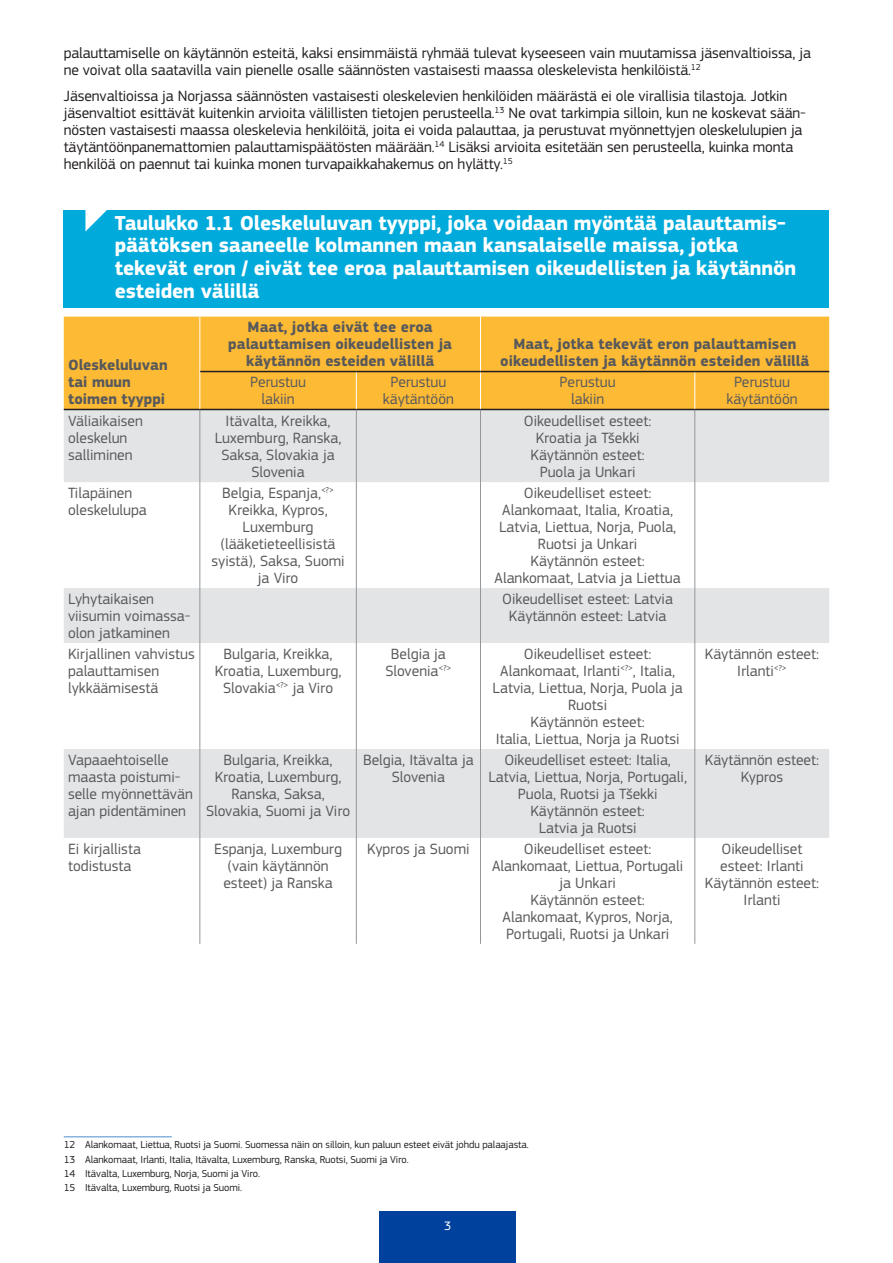
<style>
.page{position:relative;width:893px;height:1263px;background:#fff}
.page>*{position:absolute;margin:0;border:0;box-sizing:border-box;transform-origin:0 0}
.t1{font:700 21px/22.6px "EC Square Sans Pro";letter-spacing:-.01em;color:#fff}
.t2{font:15.45px/17px "EC Square Sans Pro";color:#58595b;text-align:center}
.t3{font:15.45px/17px "EC Square Sans Pro";letter-spacing:-.01em;color:#231f20}
.t4{font:700 15.45px/17px "EC Square Sans Pro";color:#58595b;text-align:center}
.t5{font:12.75px "EC Square Sans Pro";color:#fff}
.t6{font:10.5px/14.1px "EC Square Sans Pro";letter-spacing:-.01em;color:#231f20}
</style>
<div class="page">
<div style="left:379px;top:1212px;width:137px;height:51px;background:#00419e"></div>
<hr style="left:64px;top:1136px;width:108px;height:1px;background:#4b8fcc">
<div style="left:64px;top:210px;width:765px;height:97px;background:#00abdc"></div>
<div style="left:64px;top:317px;width:765px;height:92px;background:#fdba35"></div>
<svg style="left:64px;top:410px;width:765px;height:428px;fill:#e3e4e5"></svg>
<hr style="left:64px;top:409px;width:136px;height:1px;background:#231f20">
<hr style="left:199px;top:410px;width:1px;height:72px;background:#949698">
<hr style="left:356px;top:410px;width:1px;height:72px;background:#949698">
<hr style="left:480px;top:410px;width:1px;height:72px;background:#949698">
<hr style="left:694px;top:410px;width:1px;height:72px;background:#949698">
<hr style="left:199px;top:482px;width:1px;height:106px;background:#949698">
<hr style="left:356px;top:482px;width:1px;height:106px;background:#949698">
<hr style="left:480px;top:482px;width:1px;height:106px;background:#949698">
<hr style="left:694px;top:482px;width:1px;height:106px;background:#949698">
<hr style="left:199px;top:588px;width:1px;height:55px;background:#949698">
<hr style="left:356px;top:588px;width:1px;height:55px;background:#949698">
<hr style="left:480px;top:588px;width:1px;height:55px;background:#949698">
<hr style="left:694px;top:588px;width:1px;height:55px;background:#949698">
<hr style="left:199px;top:643px;width:1px;height:106px;background:#949698">
<hr style="left:356px;top:643px;width:1px;height:106px;background:#949698">
<hr style="left:480px;top:643px;width:1px;height:106px;background:#949698">
<hr style="left:694px;top:643px;width:1px;height:106px;background:#949698">
<hr style="left:199px;top:749px;width:1px;height:89px;background:#949698">
<hr style="left:356px;top:749px;width:1px;height:89px;background:#949698">
<hr style="left:480px;top:749px;width:1px;height:89px;background:#949698">
<hr style="left:694px;top:749px;width:1px;height:89px;background:#949698">
<hr style="left:199px;top:838px;width:1px;height:106px;background:#949698">
<hr style="left:356px;top:838px;width:1px;height:106px;background:#949698">
<hr style="left:480px;top:838px;width:1px;height:106px;background:#949698">
<hr style="left:694px;top:838px;width:1px;height:106px;background:#949698">
<hr style="left:200px;top:409px;width:156px;height:1px;background:#231f20">
<hr style="left:356px;top:409px;width:124px;height:1px;background:#231f20">
<hr style="left:480px;top:409px;width:215px;height:1px;background:#231f20">
<hr style="left:695px;top:409px;width:134px;height:1px;background:#231f20">
<hr style="left:199px;top:317px;width:1px;height:54px;background:#fff">
<hr style="left:480px;top:317px;width:1px;height:54px;background:#fff">
<hr style="left:199px;top:371px;width:1px;height:38px;background:#fff">
<hr style="left:356px;top:372px;width:1px;height:37px;background:#fff">
<hr style="left:480px;top:372px;width:1px;height:37px;background:#fff">
<hr style="left:694px;top:372px;width:1px;height:37px;background:#fff">
<hr style="left:200px;top:371px;width:156px;height:1px;background:#231f20">
<hr style="left:356px;top:371px;width:124px;height:1px;background:#231f20">
<hr style="left:480px;top:371px;width:215px;height:1px;background:#231f20">
<hr style="left:695px;top:371px;width:134px;height:1px;background:#231f20">
<svg style="left:85px;top:210px;width:22px;height:21px"></svg>
<p class="t3" style="left:64px;top:45px;width:749px">palauttamiselle on käytännön esteitä, kaksi ensimmäistä ryhmää tulevat kyseeseen vain muutamissa jäsenvaltioissa, ja ne voivat olla saatavilla vain pienelle osalle säännösten vastaisesti maassa oleskelevista henkilöistä.<sup>12</sup></p>
<p class="t3" style="left:64px;top:87px;width:744px">Jäsenvaltioissa ja Norjassa säännösten vastaisesti oleskelevien henkilöiden määrästä ei ole virallisia tilastoja. Jotkin jäsenvaltiot esittävät kuitenkin arvioita välillisten tietojen perusteella.<sup>13</sup> Ne ovat tarkimpia silloin, kun ne koskevat sään&shy;nösten vastaisesti maassa oleskelevia henkilöitä, joita ei voida palauttaa, ja perustuvat myönnettyjen oleskelulupien ja täytäntöönpanemattomien palauttamispäätösten määrään.<sup>14</sup> Lisäksi arvioita esitetään sen perusteella, kuinka monta henkilöä on paennut tai kuinka monen turvapaikkahakemus on hylätty.<sup>15</sup></p>
<h1 class="t1" style="left:115px;top:212px;width:683px">Taulukko 1.1 Oleskeluluvan tyyppi, joka voidaan myöntää palauttamis&shy;päätöksen saaneelle kolmannen maan kansalaiselle maissa, jotka tekevät eron / eivät tee eroa palauttamisen oikeudellisten ja käytännön esteiden välillä</h1>
<p class="t4" style="left:68px;top:357px;width:101px;text-align:left">Oleskeluluvan tai muun toimen tyyppi</p>
<p class="t4" style="left:228px;top:319px;width:225px">Maat, jotka eivät tee eroa palauttamisen oikeudellisten ja käytännön esteiden välillä</p>
<p class="t4" style="left:500px;top:336px;width:311px">Maat, jotka tekevät eron palauttamisen oikeudellisten ja käytännön esteiden välillä</p>
<p class="t2" style="left:250px;top:374px;width:58px">Perustuu lakiin</p>
<p class="t2" style="left:383px;top:374px;width:73px">Perustuu käytäntöön</p>
<p class="t2" style="left:560px;top:374px;width:58px">Perustuu lakiin</p>
<p class="t2" style="left:726px;top:374px;width:73px">Perustuu käytäntöön</p>
<p class="t2" style="left:68px;top:413px;width:76px;text-align:left">Väliaikaisen oleskelun salliminen</p>
<p class="t2" style="left:215px;top:413px;width:128px">Itävalta, Kreikka,<br>Luxemburg, Ranska,<br>Saksa, Slovakia ja<br>Slovenia</p>
<p class="t2" style="left:524px;top:413px;width:129px">Oikeudelliset esteet:<br>Kroatia ja Tšekki<br>Käytännön esteet:<br>Puola ja Unkari</p>
<p class="t2" style="left:68px;top:484px;width:80px;text-align:left">Tilapäinen oleskelulupa</p>
<p class="t2" style="left:211px;top:484px;width:135px">Belgia, Espanja,<sup>&lt;?&gt;<br></sup>Kreikka, Kypros,<br>Luxemburg (lääketieteellisistä syistä), Saksa, Suomi ja Viro</p>
<p class="t2" style="left:495px;top:484px;width:188px">Oikeudelliset esteet:<br>Alankomaat, Italia, Kroatia,<br>Latvia, Liettua, Norja, Puola,<br>Ruotsi ja Unkari<br>Käytännön esteet:<br>Alankomaat, Latvia ja Liettua</p>
<p class="t2" style="left:68px;top:590px;width:124px;text-align:left">Lyhytaikaisen viisumin voimassa&shy;olon jatkaminen</p>
<p class="t2" style="left:502px;top:590px;width:172px">Oikeudelliset esteet: Latvia<br>Käytännön esteet: Latvia</p>
<p class="t2" style="left:68px;top:645px;width:128px;text-align:left">Kirjallinen vahvistus palauttamisen lykkäämisestä</p>
<p class="t2" style="left:215px;top:645px;width:128px">Bulgaria, Kreikka,<br>Kroatia, Luxemburg,<br>Slovakia<sup>&lt;?&gt;</sup> ja Viro</p>
<p class="t2" style="left:385px;top:645px;width:68px">Belgia ja<br>Slovenia<sup>&lt;?&gt;</sup></p>
<p class="t2" style="left:493px;top:645px;width:192px">Oikeudelliset esteet:<br>Alankomaat, Irlanti<sup>&lt;?&gt;</sup>, Italia,<br>Latvia, Liettua, Norja, Puola ja<br>Ruotsi<br>Käytännön esteet:<br>Italia, Liettua, Norja ja Ruotsi</p>
<p class="t2" style="left:705px;top:645px;width:116px">Käytännön esteet:<br>Irlanti<sup>&lt;?&gt;</sup></p>
<p class="t2" style="left:68px;top:751px;width:126px;text-align:left">Vapaaehtoiselle maasta poistumi&shy;selle myönnettävän ajan pidentäminen</p>
<p class="t2" style="left:206px;top:751px;width:146px">Bulgaria, Kreikka,<br>Kroatia, Luxemburg,<br>Ranska, Saksa,<br>Slovakia, Suomi ja Viro</p>
<p class="t2" style="left:363px;top:751px;width:112px">Belgia, Itävalta ja<br>Slovenia</p>
<p class="t2" style="left:488px;top:751px;width:200px">Oikeudelliset esteet: Italia,<br>Latvia, Liettua, Norja, Portugali,<br>Puola, Ruotsi ja Tšekki<br>Käytännön esteet:<br>Latvia ja Ruotsi</p>
<p class="t2" style="left:705px;top:751px;width:116px">Käytännön esteet:<br>Kypros</p>
<p class="t2" style="left:68px;top:840px;width:74px;text-align:left">Ei kirjallista todistusta</p>
<p class="t2" style="left:214px;top:840px;width:129px">Espanja, Luxemburg (vain käytännön esteet) ja Ranska</p>
<p class="t2" style="left:367px;top:840px;width:104px">Kypros ja Suomi</p>
<p class="t2" style="left:492px;top:840px;width:193px">Oikeudelliset esteet:<br>Alankomaat, Liettua, Portugali ja Unkari<br>Käytännön esteet:<br>Alankomaat, Kypros, Norja,<br>Portugali, Ruotsi ja Unkari</p>
<p class="t2" style="left:705px;top:840px;width:116px">Oikeudelliset esteet: Irlanti<br>Käytännön esteet:<br>Irlanti</p>
<p class="t6" style="left:64px;top:1138px;width:466px">12 Alankomaat, Liettua, Ruotsi ja Suomi. Suomessa näin on silloin, kun paluun esteet eivät johdu palaajasta.<br>13 Alankomaat, Irlanti, Italia, Itävalta, Luxemburg, Ranska, Ruotsi, Suomi ja Viro.<br>14 Itävalta, Luxemburg, Norja, Suomi ja Viro.<br>15 Itävalta, Luxemburg, Ruotsi ja Suomi.</p>
<p class="t5" style="left:444px;top:1218px;width:9px">3</p>
</div>
